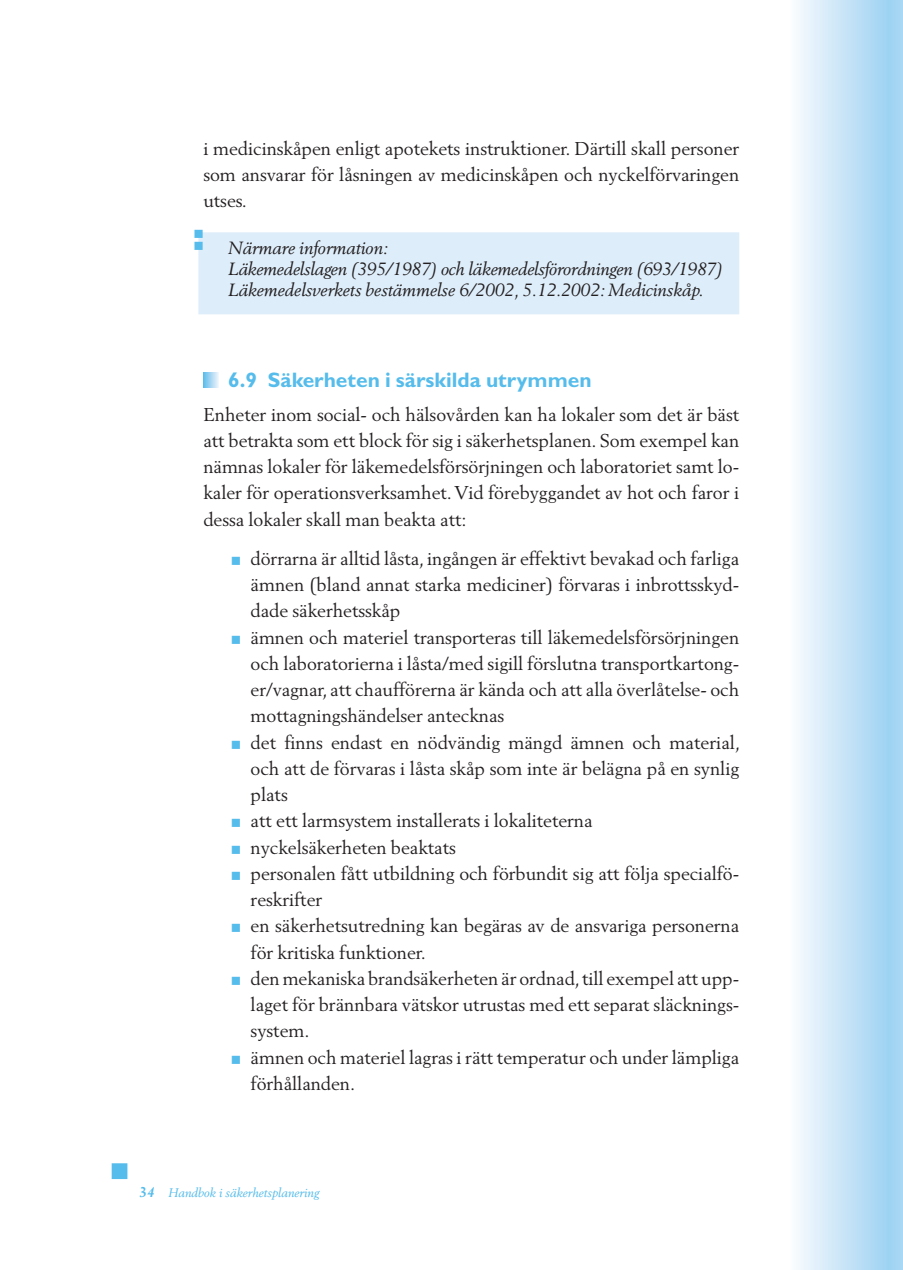
<style>
.page{position:relative;width:903px;height:1270px;background:#fff}
.page>*{position:absolute;margin:0;border:0;box-sizing:border-box;transform-origin:0 0}
.t1{font:700 21px "Gill Sans";color:#55bceb}
.t2{font:18.38px/26.2px "Berling";letter-spacing:-.005em;color:#231f20;text-align:justify}
.t3{font:italic 17.5px/21px "Berling";letter-spacing:-.005em;color:#231f20}
.t4{font:italic 12.25px "Berling";color:#55bceb}
.s1{font-weight:700;font-size:14px}
</style>
<div class="page">
<div style="left:113px;top:1164px;width:14px;height:14px;background:#55bceb"></div>
<div style="left:112px;top:1163px;width:15px;height:16px;border:2px solid #55bceb"></div>
<div style="left:789px;top:0;width:99px;height:1270px;background:linear-gradient(to right,#fcfdfe,#9fd2f2)"></div>
<div style="left:888px;top:0;width:15px;height:1270px;background:#a4d5f3"></div>
<div style="left:199px;top:233px;width:539px;height:80px;background:#ddedfa"></div>
<div style="left:198px;top:232px;width:541px;height:82px;border:2px solid #ddedfa"></div>
<svg style="left:203px;top:372px;width:16px;height:15px"></svg>
<svg style="left:198px;top:232px;width:5px;height:18px"></svg>
<p class="t2" style="left:203px;top:136px;width:537px">i medicinskåpen enligt apotekets instruktioner. Därtill skall personer som ansvarar för låsningen av medicinskåpen och nyckelförvaringen utses.</p>
<p class="t3" style="left:228px;top:239px;width:496px">Närmare information:<br>Läkemedelslagen (395/1987) och läkemedelsförordningen (693/1987)<br>Läkemedelsverkets bestämmelse 6/2002, 5.12.2002: Medicinskåp.</p>
<p class="t1" style="left:228px;top:373px;width:365px">6.9 Säkerheten i särskilda utrymmen</p>
<p class="t2" style="left:203px;top:402px;width:537px">Enheter inom social- och hälsovården kan ha lokaler som det är bäst att betrakta som ett block för sig i säkerhetsplanen. Som exempel kan nämnas lokaler för läkemedelsförsörjningen och laboratoriet samt lo&shy;kaler för operationsverksamhet. Vid förebyggandet av hot och faror i dessa lokaler skall man beakta att:</p>
<p class="t2" style="left:251px;top:546px;width:491px;text-align:left">dörrarna är alltid låsta, ingången är effektivt bevakad och farliga ämnen (bland annat starka mediciner) förvaras i inbrottsskyd&shy;dade säkerhetsskåp<br>ämnen och materiel transporteras till läkemedelsförsörjningen och laboratorierna i låsta/med sigill förslutna transportkartong&shy;er/vagnar, att chaufförerna är kända och att alla överlåtelse- och mottagningshändelser antecknas<br>det finns endast en nödvändig mängd ämnen och material, och att de förvaras i låsta skåp som inte är belägna på en synlig plats<br>att ett larmsystem installerats i lokaliteterna<br>nyckelsäkerheten beaktats<br>personalen fått utbildning och förbundit sig att följa specialfö&shy;reskrifter<br>en säkerhetsutredning kan begäras av de ansvariga personerna för kritiska funktioner.<br>den mekaniska brandsäkerheten är ordnad, till exempel att upp&shy;laget för brännbara vätskor utrustas med ett separat släcknings&shy;system.<br>ämnen och materiel lagras i rätt temperatur och under lämpliga förhållanden.</p>
<p class="t4" style="left:139px;top:1187px;width:182px"><span class="s1">34</span> Handbok i säkerhetsplanering</p>
</div>
